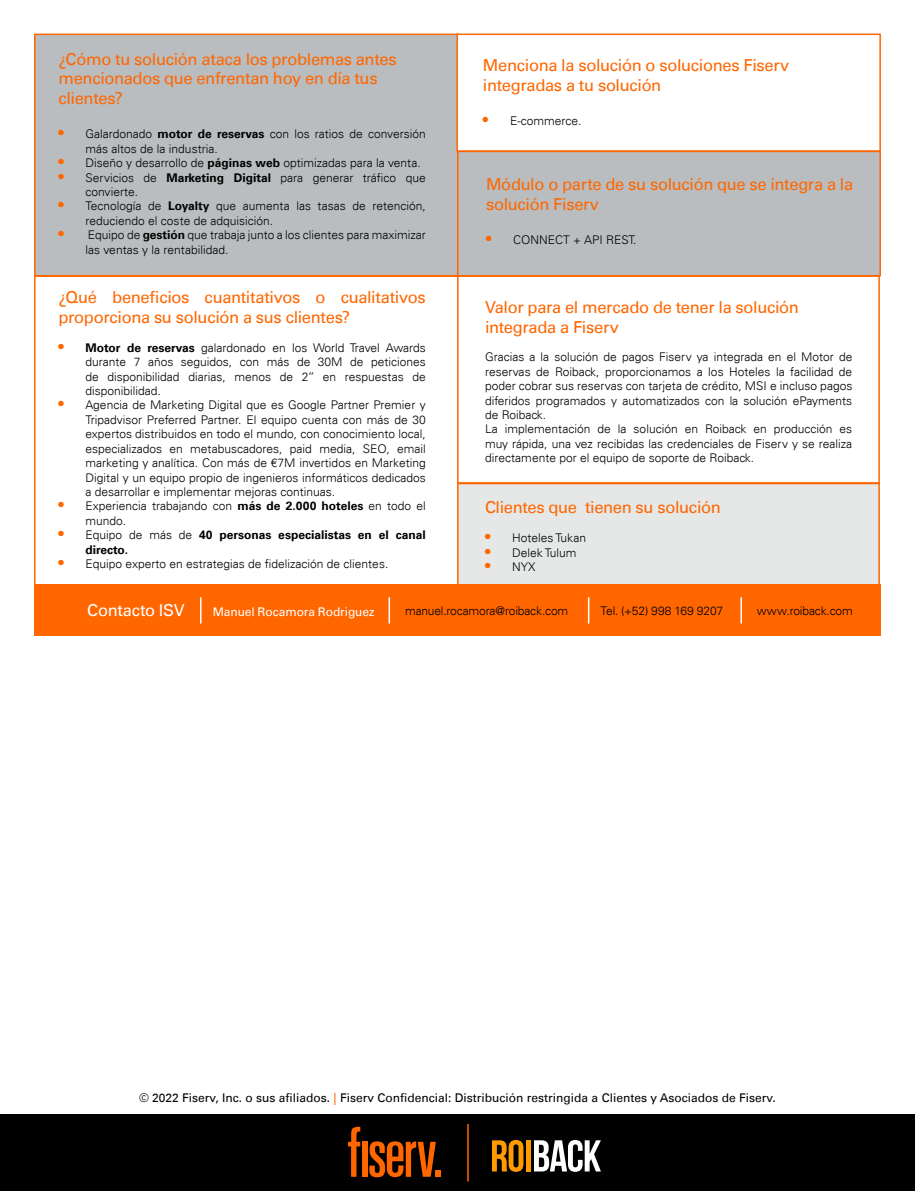
<style>
.page{position:relative;width:915px;height:1191px;background:#fff}
.page>*{position:absolute;margin:0;border:0;box-sizing:border-box;transform-origin:0 0}
.t1{font:16.5px/19.8px "Univers For Fiserv 55";letter-spacing:-.02em;color:#f60}
.t2{font:16.5px "Univers For Fiserv 55";letter-spacing:-.02em;color:#fff}
.t3{font:300 12px/14.4px "Univers For Fiserv 45";color:#000}
.t4{font:12px "Univers For Fiserv 55";color:#000}
.t5{font:700 12px/14.4px "Univers For Fiserv 65";color:#000}
.t6{font:12px "Univers For Fiserv 55";letter-spacing:-.01em;color:#fff}
.s1{font-family:"Univers For Fiserv 65";font-weight:700;font-size:15px;color:#f60}
.s2{font-family:"Univers For Fiserv 65";font-weight:700}
.s3{font-size:15px;color:#f60}
.s4{font-family:"Univers For Fiserv 45";font-weight:300}
.s5{color:#f60}
</style>
<div class="page">
<div style="left:456px;top:151px;width:424px;height:125px;background:#babdbf"></div>
<div style="left:456px;top:483px;width:423px;height:104px;background:#e6e8e8;border:2px solid #f60"></div>
<div style="left:456px;top:275px;width:423px;height:208px;background:#fff;border:2px solid #f60"></div>
<div style="left:34px;top:275px;width:424px;height:311px;background:#fff;border:2px solid #f60"></div>
<div style="left:34px;top:34px;width:424px;height:242px;background:#babdbf;border:2px solid #f60"></div>
<div style="left:456px;top:34px;width:424px;height:118px;background:#fff;border:2px solid #f60"></div>
<div style="left:34px;top:585px;width:846px;height:51px;background:#f60"></div>
<svg style="left:200px;top:597px;width:1px;height:26px"></svg>
<hr style="left:587px;top:597px;width:2px;height:26px;background:#fff">
<svg style="left:740px;top:597px;width:1px;height:26px"></svg>
<hr style="left:388px;top:597px;width:2px;height:26px;background:#fff">
<div style="left:0;top:1114px;width:914px;height:77px;background:#000"></div>
<svg style="left:348px;top:1126px;width:12px;height:50px"></svg>
<div style="left:362px;top:1141px;width:5px;height:35px;background:#f60"></div>
<svg style="left:369px;top:1141px;width:72px;height:36px"></svg>
<hr style="left:467px;top:1123px;width:1px;height:58px;background:#f60">
<svg style="left:492px;top:1140px;width:31px;height:31px"></svg>
<div style="left:525px;top:1140px;width:5px;height:31px;background:#f90"></div>
<svg style="left:534px;top:1140px;width:66px;height:31px"></svg>
<h1 class="t1" style="left:58px;top:49px;width:339px">¿Cómo tu solución ataca los problemas antes mencionados que enfrentan hoy en día tus clientes?</h1>
<p class="t3" style="left:85px;top:127px;width:341px;text-indent:-27px"><span class="s1">•</span> Galardonado <span class="s2">motor de reservas</span> con los ratios de conversión más altos de la industria.</p>
<p class="t3" style="left:58px;top:156px;width:364px"><span class="s1">•</span> Diseño y desarrollo de <span class="s2">páginas web</span> optimizadas para la venta.</p>
<p class="t3" style="left:85px;top:170px;width:341px;text-indent:-27px"><span class="s1">•</span> Servicios de <span class="s2">Marketing Digital</span> para generar tráfico que convierte.</p>
<p class="t3" style="left:85px;top:199px;width:341px;text-indent:-27px"><span class="s1">•</span> Tecnología de <span class="s2">Loyalty</span> que aumenta las tasas de retención, reduciendo el coste de adquisición.</p>
<p class="t3" style="left:85px;top:228px;width:341px;text-indent:-27px"><span class="s1">•</span> Equipo de <span class="s2">gestión</span> que trabaja junto a los clientes para maximizar las ventas y la rentabilidad.</p>
<h1 class="t1" style="left:58px;top:287px;width:368px">¿Qué beneficios cuantitativos o cualitativos proporciona su solución a sus clientes?</h1>
<p class="t3" style="left:85px;top:340px;width:341px;text-align:justify;text-indent:-27px"><span class="s1">•</span> <span class="s2">Motor de reservas</span> galardonado en los World Travel Awards durante 7 años seguidos, con más de 30M de peticiones de disponibilidad diarias, menos de 2’’ en respuestas de disponibilidad.</p>
<p class="t3" style="left:85px;top:398px;width:341px;text-align:justify;text-indent:-27px"><span class="s1">•</span> Agencia de Marketing Digital que es Google Partner Premier y Tripadvisor Preferred Partner. El equipo cuenta con más de 30 expertos distribuidos en todo el mundo, con conocimiento local, especializados en metabuscadores, paid media, SEO, email marketing y analítica. Con más de €7M invertidos en Marketing Digital y un equipo propio de ingenieros informáticos dedicados a desarrollar e implementar mejoras continuas.</p>
<p class="t3" style="left:85px;top:499px;width:341px;text-indent:-27px"><span class="s1">•</span> Experiencia trabajando con <span class="s2">más de 2.000 hoteles</span> en todo el mundo.</p>
<p class="t5" style="left:85px;top:528px;width:341px;text-indent:-27px"><span class="s3">•</span> <span class="s4">Equipo de más de</span> 40 personas especialistas en el canal directo.</p>
<p class="t3" style="left:58px;top:556px;width:331px"><span class="s1">•</span> Equipo experto en estrategias de fidelización de clientes.</p>
<h1 class="t1" style="left:483px;top:55px;width:308px">Menciona la solución o soluciones Fiserv integradas a tu solución</h1>
<p class="t3" style="left:483px;top:113px;width:100px"><span class="s1">•</span> E-commerce.</p>
<h1 class="t1" style="left:486px;top:174px;width:368px">Módulo o parte de su solución que se integra a la solución Fiserv</h1>
<p class="t3" style="left:486px;top:233px;width:152px"><span class="s1">•</span> CONNECT + API REST.</p>
<h1 class="t1" style="left:485px;top:297px;width:315px">Valor para el mercado de tener la solución integrada a Fiserv</h1>
<p class="t3" style="left:485px;top:350px;width:368px">Gracias a la solución de pagos Fiserv ya integrada en el Motor de reservas de Roiback, proporcionamos a los Hoteles la facilidad de poder cobrar sus reservas con tarjeta de crédito, MSI e incluso pagos diferidos programados y automatizados con la solución ePayments de Roiback.<br>La implementación de la solución en Roiback en producción es muy rápida, una vez recibidas las credenciales de Fiserv y se realiza directamente por el equipo de soporte de Roiback.</p>
<h1 class="t1" style="left:485px;top:497px;width:237px">Clientes que tienen su solución</h1>
<p class="t3" style="left:485px;top:531px;width:102px"><span class="s1">•</span> Hoteles Tukan</p>
<p class="t3" style="left:485px;top:545px;width:93px"><span class="s1">•</span> Delek Tulum</p>
<p class="t3" style="left:485px;top:559px;width:52px"><span class="s1">•</span> NYX</p>
<h1 class="t2" style="left:87px;top:600px;width:99px">Contacto ISV</h1>
<p class="t6" style="left:213px;top:605px;width:163px">Manuel Rocamora Rodriguez</p>
<p class="t3" style="left:405px;top:603px;width:164px">manuel.rocamora@roiback.com</p>
<p class="t3" style="left:600px;top:603px;width:124px">Tel. (+52) 998 169 9207</p>
<p class="t3" style="left:756px;top:603px;width:98px">www.roiback.com</p>
<p class="t4" style="left:139px;top:1090px;width:638px">© 2022 Fiserv, Inc. o sus afiliados. <span class="s5">|</span> Fiserv Confidencial: Distribución restringida a Clientes y Asociados de Fiserv.</p>
</div>
